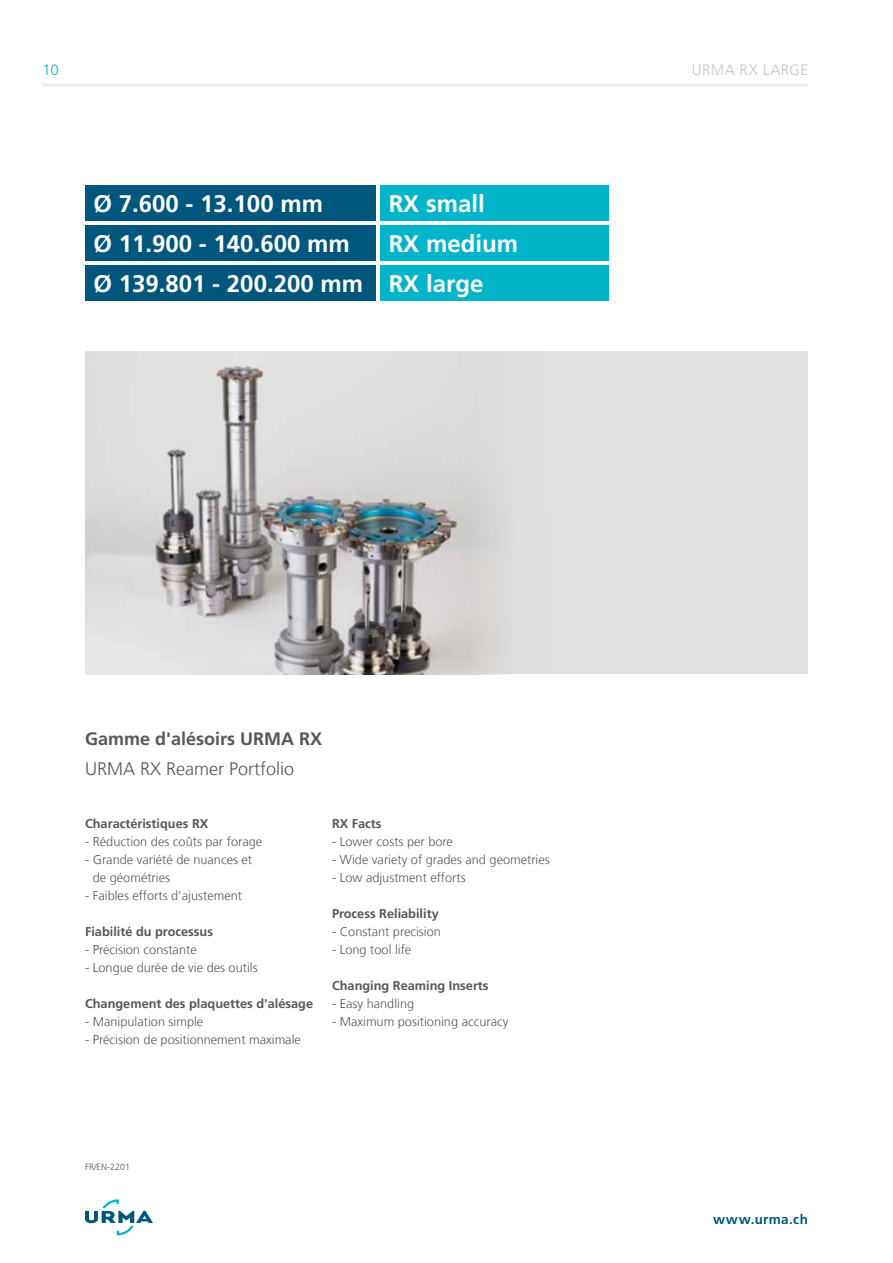
<style>
.page{position:relative;width:893px;height:1263px;background:#fff}
.page>*{position:absolute;margin:0;border:0;box-sizing:border-box;transform-origin:0 0}
.t1{font:700 24px/39.6px "Frutiger LT Com";color:#fff}
.t2{font:300 18px "Frutiger LT Com";color:#575756}
.t3{font:700 18px "Frutiger LT Com";color:#575756}
.t4{font:300 15px "Frutiger LT Com";letter-spacing:.03em;color:#c6c6c6}
.t5{font:300 15px "Frutiger LT Com";color:#00b5ca}
.t6{font:700 13.5px "Frutiger LT Com";letter-spacing:.03em;color:#00577d}
.t7{font:300 12.75px/18px "Frutiger LT Com";color:#575756}
.t8{font:700 12.75px "Frutiger LT Com";color:#575756}
.t9{font:300 9px "Frutiger LT Com";color:#575756}
</style>
<div class="page">
<svg style="left:85px;top:1199px;width:68px;height:36px"></svg>
<div style="left:85px;top:186px;width:291px;height:35px;background:#00577d"></div>
<div style="left:380px;top:186px;width:229px;height:35px;background:#00b5ca"></div>
<div style="left:85px;top:225px;width:291px;height:36px;background:#00577d"></div>
<div style="left:85px;top:265px;width:291px;height:36px;background:#00577d"></div>
<div style="left:380px;top:225px;width:229px;height:36px;background:#00b5ca"></div>
<div style="left:380px;top:265px;width:229px;height:36px;background:#00b5ca"></div>
<div style="left:85px;top:352px;width:723px;height:322px;background:#e0e0de"></div>
<img style="left:85px;top:365px;width:413px;height:309px">
<hr style="left:43px;top:83px;width:765px;height:3px;background:#ededed">
<p class="t5" style="left:43px;top:61px;width:18px">10</p>
<p class="t4" style="left:692px;top:61px;width:118px">URMA RX LARGE</p>
<h1 class="t1" style="left:94px;top:184px;width:231px">Ø 7.600 - 13.100 mm</h1>
<h1 class="t1" style="left:389px;top:184px;width:98px">RX small</h1>
<h1 class="t1" style="left:94px;top:224px;width:271px">Ø 11.900 - 140.600 mm<br>Ø 139.801 - 200.200 mm</h1>
<h1 class="t1" style="left:389px;top:224px;width:131px">RX medium<br>RX large</h1>
<h2 class="t3" style="left:85px;top:728px;width:239px">Gamme d'alésoirs URMA RX</h2>
<h2 class="t2" style="left:85px;top:758px;width:211px">URMA RX Reamer Portfolio</h2>
<p class="t8" style="left:85px;top:816px;width:125px">Charactéristiques RX</p>
<p class="t7" style="left:85px;top:833px;width:179px">- Réduction des coûts par forage</p>
<p class="t7" style="left:93px;top:851px;width:161px;text-indent:-8px">- Grande variété de nuances et de géométries</p>
<p class="t7" style="left:85px;top:887px;width:159px">- Faibles efforts d'ajustement</p>
<p class="t8" style="left:85px;top:924px;width:129px">Fiabilité du processus</p>
<p class="t7" style="left:85px;top:941px;width:113px">- Précision constante</p>
<p class="t7" style="left:85px;top:959px;width:174px">- Longue durée de vie des outils</p>
<p class="t8" style="left:85px;top:996px;width:230px">Changement des plaquettes d'alésage</p>
<p class="t7" style="left:85px;top:1013px;width:120px">- Manipulation simple</p>
<p class="t7" style="left:85px;top:1031px;width:217px">- Précision de positionnement maximale</p>
<p class="t8" style="left:332px;top:816px;width:51px">RX Facts</p>
<p class="t7" style="left:332px;top:833px;width:122px">- Lower costs per bore</p>
<p class="t7" style="left:332px;top:851px;width:219px">- Wide variety of grades and geometries</p>
<p class="t7" style="left:332px;top:869px;width:135px">- Low adjustment efforts</p>
<p class="t8" style="left:332px;top:906px;width:108px">Process Reliability</p>
<p class="t7" style="left:332px;top:923px;width:110px">- Constant precision</p>
<p class="t7" style="left:332px;top:941px;width:81px">- Long tool life</p>
<p class="t8" style="left:332px;top:978px;width:158px">Changing Reaming Inserts</p>
<p class="t7" style="left:332px;top:995px;width:84px">- Easy handling</p>
<p class="t7" style="left:332px;top:1013px;width:178px">- Maximum positioning accuracy</p>
<p class="t9" style="left:85px;top:1161px;width:47px">FR/EN-2201</p>
<p class="t6" style="left:713px;top:1211px;width:96px">www.urma.ch</p>
</div>
